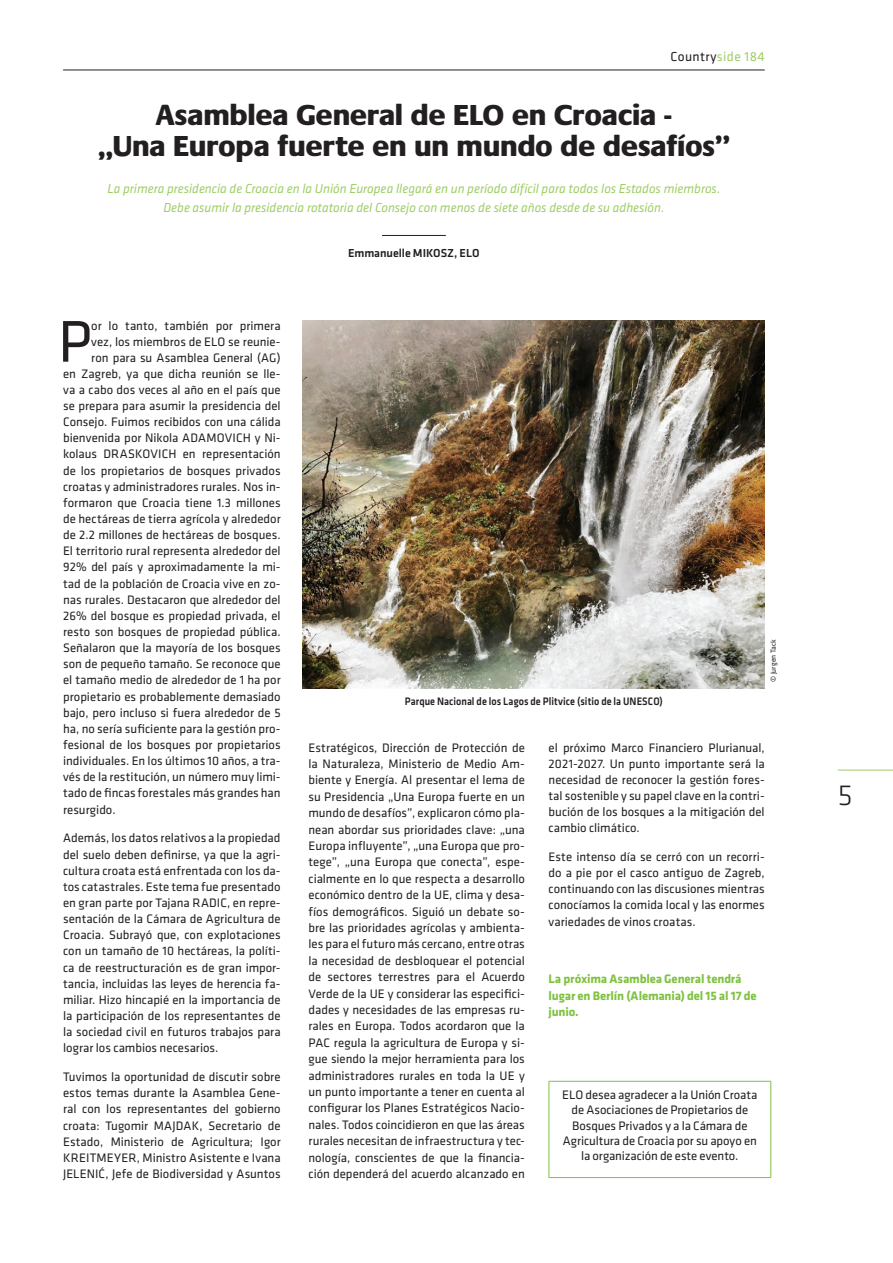
<style>
.page{position:relative;width:893px;height:1263px;background:#fff}
.page>*{position:absolute;margin:0;border:0;box-sizing:border-box;transform-origin:0 0}
.t1{font:60.9px "Klavika";color:#231f20}
.Default{font:800 30px/31.5px "Praxis";letter-spacing:.01em;color:#231f20;text-align:center}
.t2{font:300 30px "Klavika";color:#231f20}
.GR_TITEL{font:italic 13.5px/19.5px "Klavika";color:#9fce66;text-align:center}
.t3{font:13.5px "Klavika";letter-spacing:.03em;color:#231f20}
.t4{font:12.75px/16.4px "Klavika";color:#231f20;text-align:justify}
.t5{font:700 12.75px/16px "Klavika";letter-spacing:-.01em;color:#7fc241}
.t6{font:500 12px "Klavika";letter-spacing:-.005em;color:#231f20}
.GR_TITEL-2{font:500 11.25px "Klavika";letter-spacing:.005em;color:#231f20;scale:.9 1}
.t7{font:7.5px "Klavika";color:#231f20}
.s1{color:#9fce66}
</style>
<div class="page">
<hr style="left:838px;top:770px;width:55px;height:1px;background:#9fce66">
<hr style="left:63px;top:70px;width:702px;height:1px;background:#231f20">
<hr style="left:549px;top:1081px;width:222px;height:1px;background:#7fc241">
<hr style="left:549px;top:1082px;width:1px;height:95px;background:#7fc241">
<hr style="left:770px;top:1082px;width:1px;height:95px;background:#7fc241">
<hr style="left:549px;top:1177px;width:222px;height:1px;background:#7fc241">
<hr style="left:382px;top:235px;width:64px;height:1px;background:#231f20">
<img style="left:303px;top:320px;width:462px;height:369px">
<p class="t3" style="left:671px;top:49px;width:96px">Country<span class="s1">side 184</span></p>
<p class="Default" style="left:98px;top:99px;width:633px">Asamblea General de ELO en Croacia -<br>„Una Europa fuerte en un mundo de desafíos”</p>
<p class="GR_TITEL" style="left:107px;top:179px;width:614px">La primera presidencia de Croacia en la Unión Europea llegará en un período difícil para todos los Estados miembros.<br>Debe asumir la presidencia rotatoria del Consejo con menos de siete años desde de su adhesión.</p>
<p class="t6" style="left:348px;top:247px;width:133px">Emmanuelle MIKOSZ, ELO</p>
<p class="t1" style="left:58px;top:308px;width:35px">P</p>
<p class="t4" style="left:91px;top:317px;width:191px">or lo tanto, también por primera</p>
<p class="t4" style="left:91px;top:333px;width:191px">vez, los miembros de ELO se reunie-</p>
<p class="t4" style="left:91px;top:349px;width:191px">ron para su Asamblea General (AG)</p>
<p class="t4" style="left:63px;top:366px;width:219px">en Zagreb, ya que dicha reunión se lle-</p>
<p class="t4" style="left:63px;top:382px;width:219px">va a cabo dos veces al año en el país que</p>
<p class="t4" style="left:63px;top:398px;width:219px">se prepara para asumir la presidencia del</p>
<p class="t4" style="left:63px;top:414px;width:219px">Consejo. Fuimos recibidos con una cálida</p>
<p class="t4" style="left:63px;top:430px;width:219px">bienvenida por Nikola ADAMOVICH y Ni-</p>
<p class="t4" style="left:63px;top:446px;width:219px">kolaus DRASKOVICH en representación</p>
<p class="t4" style="left:63px;top:462px;width:219px">de los propietarios de bosques privados</p>
<p class="t4" style="left:63px;top:479px;width:219px">croatas y administradores rurales. Nos in-</p>
<p class="t4" style="left:63px;top:495px;width:219px">formaron que Croacia tiene 1.3 millones</p>
<p class="t4" style="left:63px;top:511px;width:219px">de hectáreas de tierra agrícola y alrededor</p>
<p class="t4" style="left:63px;top:527px;width:219px">de 2.2 millones de hectáreas de bosques.</p>
<p class="t4" style="left:63px;top:543px;width:219px">El territorio rural representa alrededor del</p>
<p class="t4" style="left:63px;top:559px;width:219px">92% del país y aproximadamente la mi-</p>
<p class="t4" style="left:63px;top:575px;width:219px">tad de la población de Croacia vive en zo-</p>
<p class="t4" style="left:63px;top:591px;width:219px">nas rurales. Destacaron que alrededor del</p>
<p class="t4" style="left:63px;top:608px;width:219px">26% del bosque es propiedad privada, el</p>
<p class="t4" style="left:63px;top:624px;width:219px">resto son bosques de propiedad pública.</p>
<p class="t4" style="left:63px;top:640px;width:219px">Señalaron que la mayoría de los bosques</p>
<p class="t4" style="left:63px;top:656px;width:219px">son de pequeño tamaño. Se reconoce que</p>
<p class="t4" style="left:63px;top:672px;width:219px">el tamaño medio de alrededor de 1 ha por</p>
<p class="t4" style="left:63px;top:688px;width:219px">propietario es probablemente demasiado</p>
<p class="t4" style="left:63px;top:704px;width:219px">bajo, pero incluso si fuera alrededor de 5</p>
<p class="t4" style="left:63px;top:721px;width:219px">ha, no sería suficiente para la gestión pro-</p>
<p class="t4" style="left:63px;top:737px;width:219px">fesional de los bosques por propietarios</p>
<p class="t4" style="left:63px;top:753px;width:219px">individuales. En los últimos 10 años, a tra-</p>
<p class="t4" style="left:63px;top:769px;width:219px">vés de la restitución, un número muy limi-</p>
<p class="t4" style="left:63px;top:785px;width:219px">tado de fincas forestales más grandes han</p>
<p class="t4" style="left:63px;top:801px;width:54px">resurgido.</p>
<p class="t4" style="left:63px;top:830px;width:219px">Además, los datos relativos a la propiedad del suelo deben definirse, ya que la agri&shy;cultura croata está enfrentada con los da&shy;tos catastrales. Este tema fue presentado en gran parte por Tajana RADIC, en repre&shy;sentación de la Cámara de Agricultura de Croacia. Subrayó que, con explotaciones con un tamaño de 10 hectáreas, la políti&shy;ca de reestructuración es de gran impor&shy;tancia, incluidas las leyes de herencia fa&shy;miliar. Hizo hincapié en la importancia de la participación de los representantes de la sociedad civil en futuros trabajos para lograr los cambios necesarios.</p>
<p class="t4" style="left:63px;top:1069px;width:219px">Tuvimos la oportunidad de discutir sobre estos temas durante la Asamblea Gene&shy;ral con los representantes del gobierno croata: Tugomir MAJDAK, Secretario de Estado, Ministerio de Agricultura; Igor KREITMEYER, Ministro Asistente e Ivana JELENIĆ, Jefe de Biodiversidad y Asuntos</p>
<p class="GR_TITEL-2" style="left:405px;top:695px;width:288px">Parque Nacional de los Lagos de Plitvice (sitio de la UNESCO)</p>
<p class="t7" style="left:769px;top:682px;width:44px;rotate:-90deg">© Jurgen Tack</p>
<p class="t4" style="left:308px;top:739px;width:218px">Estratégicos, Dirección de Protección de la Naturaleza, Ministerio de Medio Am&shy;biente y Energía. Al presentar el lema de su Presidencia „Una Europa fuerte en un mundo de desafíos”, explicaron cómo pla&shy;nean abordar sus prioridades clave: „una Europa influyente”, „una Europa que pro&shy;tege”, „una Europa que conecta”, espe&shy;cialmente en lo que respecta a desarrollo económico dentro de la UE, clima y desa&shy;fíos demográficos. Siguió un debate so&shy;bre las prioridades agrícolas y ambienta&shy;les para el futuro más cercano, entre otras la necesidad de desbloquear el potencial de sectores terrestres para el Acuerdo Verde de la UE y considerar las especifici&shy;dades y necesidades de las empresas ru&shy;rales en Europa. Todos acordaron que la PAC regula la agricultura de Europa y si&shy;gue siendo la mejor herramienta para los administradores rurales en toda la UE y un punto importante a tener en cuenta al configurar los Planes Estratégicos Nacio&shy;nales. Todos coincidieron en que las áreas rurales necesitan de infraestructura y tec&shy;nología, conscientes de que la financia&shy;ción dependerá del acuerdo alcanzado en</p>
<p class="t4" style="left:549px;top:740px;width:218px">el próximo Marco Financiero Plurianual, 2021-2027. Un punto importante será la necesidad de reconocer la gestión fores&shy;tal sostenible y su papel clave en la contri&shy;bución de los bosques a la mitigación del cambio climático.</p>
<p class="t4" style="left:549px;top:849px;width:218px">Este intenso día se cerró con un recorri&shy;do a pie por el casco antiguo de Zagreb, continuando con las discusiones mientras conocíamos la comida local y las enormes variedades de vinos croatas.</p>
<p class="t5" style="left:549px;top:971px;width:210px">La próxima Asamblea General tendrá lugar en Berlín (Alemania) del 15 al 17 de junio.</p>
<p class="t4" style="left:562px;top:1087px;width:197px;line-height:15.3px;text-align:center">ELO desea agradecer a la Unión Croata de Asociaciones de Propietarios de Bosques Privados y a la Cámara de Agricultura de Croacia por su apoyo en la organización de este evento.</p>
<p class="t2" style="left:838px;top:779px;width:16px">5</p>
</div>
